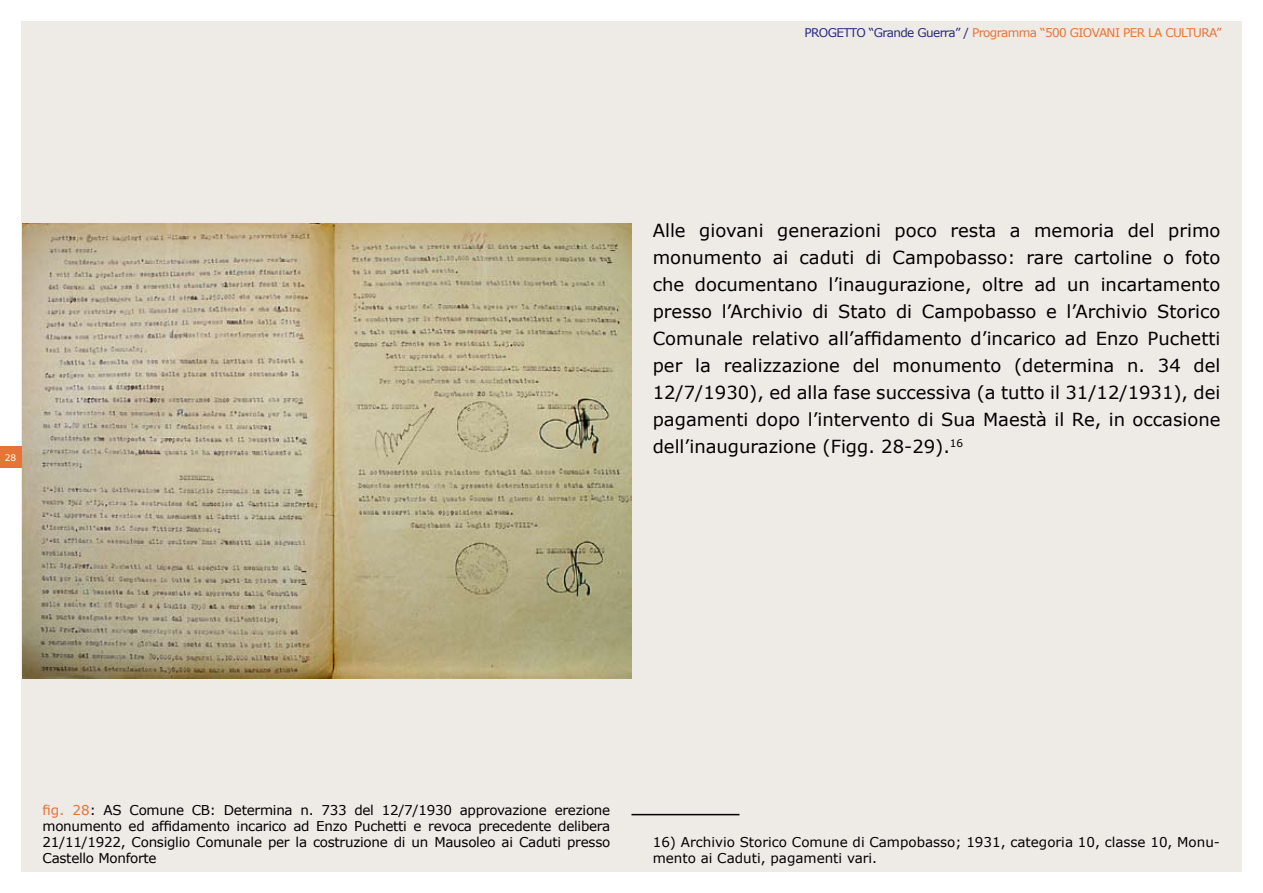
<style>
.page{position:relative;width:1263px;height:893px;background:#fff}
.page>*{position:absolute;margin:0;border:0;box-sizing:border-box;transform-origin:0 0}
.t1{font:18px/27px "Verdana";color:#000;text-align:justify}
.t2{font:13.5px/16.2px "Verdana";color:#000}
.t3{font:12px "Verdana";letter-spacing:-.05em;color:#e67436}
.t4{font:9px "Verdana";color:#fff}
.s1{color:#292983}
.s2{color:#e67436}
</style>
<div class="page">
<div style="left:21px;top:21px;width:1221px;height:851px;background:#eeeae6"></div>
<hr style="left:631px;top:814px;width:108px;height:1px;background:#000">
<img style="left:22px;top:223px;width:609px;height:455px">
<div style="left:0;top:446px;width:21px;height:22px;background:#e67436"></div>
<p class="t4" style="left:5px;top:451px;width:13px">28</p>
<p class="t3" style="left:804px;top:25px;width:418px"><span class="s1">PROGETTO “Grande Guerra” /</span> Programma “500 GIOVANI PER LA CULTURA”</p>
<p class="t1" style="left:653px;top:217px;width:569px">Alle giovani generazioni poco resta a memoria del primo monumento ai caduti di Campobasso: rare cartoline o foto che documentano l’inaugurazione, oltre ad un incartamento presso l’Archivio di Stato di Campobasso e l’Archivio Storico Comunale relativo all’affidamento d’incarico ad Enzo Puchetti per la realizzazione del monumento (determina n. 34 del 12/7/1930), ed alla fase successiva (a tutto il 31/12/1931), dei pagamenti dopo l’intervento di Sua Maestà il Re, in occasione dell’inaugurazione (Figg. 28-29).<sup>16</sup></p>
<p class="t2" style="left:43px;top:801px;width:569px;text-align:justify"><span class="s2">fig. 28</span>: AS Comune CB: Determina n. 733 del 12/7/1930 approvazione erezione monumento ed affidamento incarico ad Enzo Puchetti e revoca precedente delibera 21/11/1922, Consiglio Comunale per la costruzione di un Mausoleo ai Caduti presso Castello Monforte</p>
<p class="t2" style="left:653px;top:834px;width:569px">16) Archivio Storico Comune di Campobasso; 1931, categoria 10, classe 10, Monu&shy;mento ai Caduti, pagamenti vari.</p>
</div>
